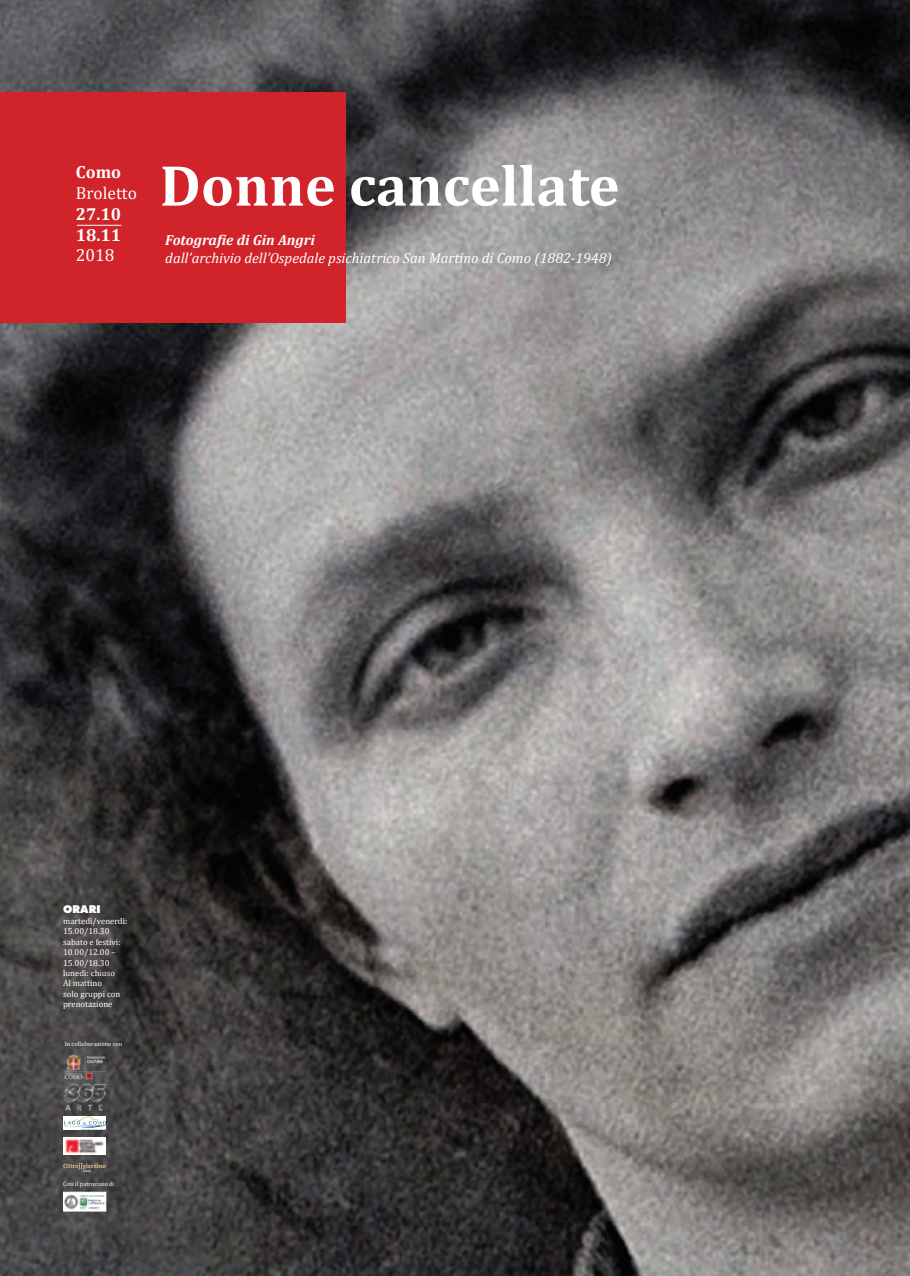
<style>
.page{position:relative;width:910px;height:1276px;background:#fff}
.page>*{position:absolute;margin:0;border:0;box-sizing:border-box;transform-origin:0 0}
.t1{font:700 58.5px "Cambria";color:#fff}
.t2{font:700 17.4px/21px "Cambria";color:#fff}
.t3{font:17.4px "Cambria";color:#fff}
.t4{font:italic 14.7px "Cambria";color:#fff}
.t5{font:italic 700 14.7px "Cambria";color:#fff}
.t6{font:800 10.2px "Futura";color:#fff}
.t7{font:8.7px/10.5px "Cambria";color:#fff}
.t8{font:6.3px "Cambria";color:#fff}
</style>
<div class="page">
<img style="left:0;top:0;width:910px;height:1276px">
<div style="left:0;top:92px;width:346px;height:231px;background:#d1232a"></div>
<hr style="left:77px;top:225px;width:44px;height:1px;background:#fff">
<img style="left:63px;top:1053px;width:44px;height:27px">
<img style="left:63px;top:1083px;width:42px;height:27px">
<svg style="left:64px;top:1116px;width:42px;height:14px"></svg>
<div style="left:63px;top:1191px;width:43px;height:20px;background:#fff;border:1px solid #fff"></div>
<img style="left:65px;top:1194px;width:39px;height:15px">
<img style="left:79px;top:1162px;width:17px;height:7px">
<img style="left:63px;top:1137px;width:43px;height:17px">
<h2 class="t2" style="left:76px;top:161px;width:47px">Como</h2>
<h2 class="t3" style="left:76px;top:182px;width:62px">Broletto</h2>
<h2 class="t2" style="left:76px;top:203px;width:47px">27.10<br>18.11</h2>
<h2 class="t3" style="left:76px;top:245px;width:40px">2018</h2>
<h1 class="t1" style="left:160px;top:150px;width:461px">Donne cancellate</h1>
<h3 class="t5" style="left:165px;top:231px;width:151px">Fotografie di Gin Angri</h3>
<h3 class="t4" style="left:165px;top:249px;width:448px">dall’archivio dell’Ospedale psichiatrico San Martino di Como (1882-1948)</h3>
<p class="t6" style="left:63px;top:903px;width:39px">ORARI</p>
<p class="t7" style="left:63px;top:915px;width:66px">martedì/venerdì:<br>15.00/18.30 sabato e festivi:<br>10.00/12.00 –<br>15.00/18.30 lunedì: chiuso<br>Al mattino<br>solo gruppi con prenotazione</p>
<p class="t8" style="left:65px;top:1040px;width:59px">In collaborazione con</p>
<p class="t8" style="left:63px;top:1179px;width:53px">Con il patrocinio di</p>
</div>
